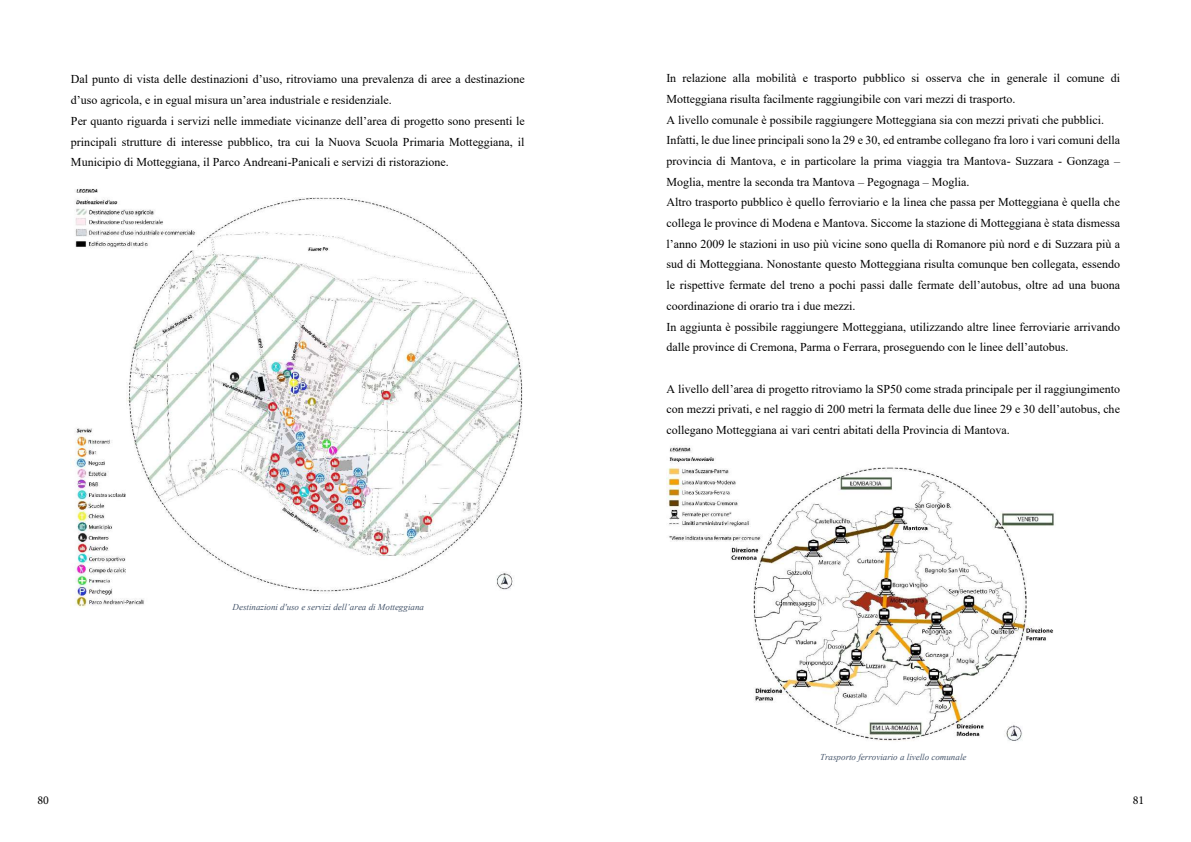
<style>
.page{position:relative;width:1191px;height:842px;background:#fff}
.page>*{position:absolute;margin:0;border:0;box-sizing:border-box;transform-origin:0 0}
.t1{font:12px/20.7px "Times New Roman";color:#000}
.t2{font:12px "Minion Pro";color:#000}
.t3{font:italic 9px "Times New Roman";color:#44546a}
</style>
<div class="page">
<img style="left:72px;top:428px;width:72px;height:180px">
<img style="left:127px;top:198px;width:396px;height:395px">
<img style="left:75px;top:189px;width:121px;height:60px">
<img style="left:730px;top:467px;width:324px;height:274px">
<img style="left:666px;top:446px;width:97px;height:95px">
<p class="t1" style="left:71px;top:69px;width:455px">Dal punto di vista delle destinazioni d’uso, ritroviamo una prevalenza di aree a destinazione d’uso agricola, e in egual misura un’area industriale e residenziale.<br>Per quanto riguarda i servizi nelle immediate vicinanze dell’area di progetto sono presenti le principali strutture di interesse pubblico, tra cui la Nuova Scuola Primaria Motteggiana, il Municipio di Motteggiana, il Parco Andreani-Panicali e servizi di ristorazione.</p>
<p class="t3" style="left:232px;top:600px;width:193px">Destinazioni d'uso e servizi dell’area di Motteggiana</p>
<p class="t1" style="left:666px;top:67px;width:455px">In relazione alla mobilità e trasporto pubblico si osserva che in generale il comune di Motteggiana risulta facilmente raggiungibile con vari mezzi di trasporto.<br>A livello comunale è possibile raggiungere Motteggiana sia con mezzi privati che pubblici.<br>Infatti, le due linee principali sono la 29 e 30, ed entrambe collegano fra loro i vari comuni della provincia di Mantova, e in particolare la prima viaggia tra Mantova- Suzzara - Gonzaga – Moglia, mentre la seconda tra Mantova – Pegognaga – Moglia.<br>Altro trasporto pubblico è quello ferroviario e la linea che passa per Motteggiana è quella che collega le province di Modena e Mantova. Siccome la stazione di Motteggiana è stata dismessa l’anno 2009 le stazioni in uso più vicine sono quella di Romanore più nord e di Suzzara più a sud di Motteggiana. Nonostante questo Motteggiana risulta comunque ben collegata, essendo le rispettive fermate del treno a pochi passi dalle fermate dell’autobus, oltre ad una buona coordinazione di orario tra i due mezzi.<br>In aggiunta è possibile raggiungere Motteggiana, utilizzando altre linee ferroviarie arrivando dalle province di Cremona, Parma o Ferrara, proseguendo con le linee dell’autobus.</p>
<p class="t1" style="left:666px;top:378px;width:455px;text-align:justify">A livello dell’area di progetto ritroviamo la SP50 come strada principale per il raggiungimento con mezzi privati, e nel raggio di 200 metri la fermata delle due linee 29 e 30 dell’autobus, che collegano Motteggiana ai vari centri abitati della Provincia di Mantova.</p>
<p class="t3" style="left:820px;top:751px;width:148px">Trasporto ferroviario a livello comunale</p>
<p class="t2" style="left:37px;top:792px;width:13px">80</p>
<p class="t2" style="left:1132px;top:792px;width:13px">81</p>
</div>
